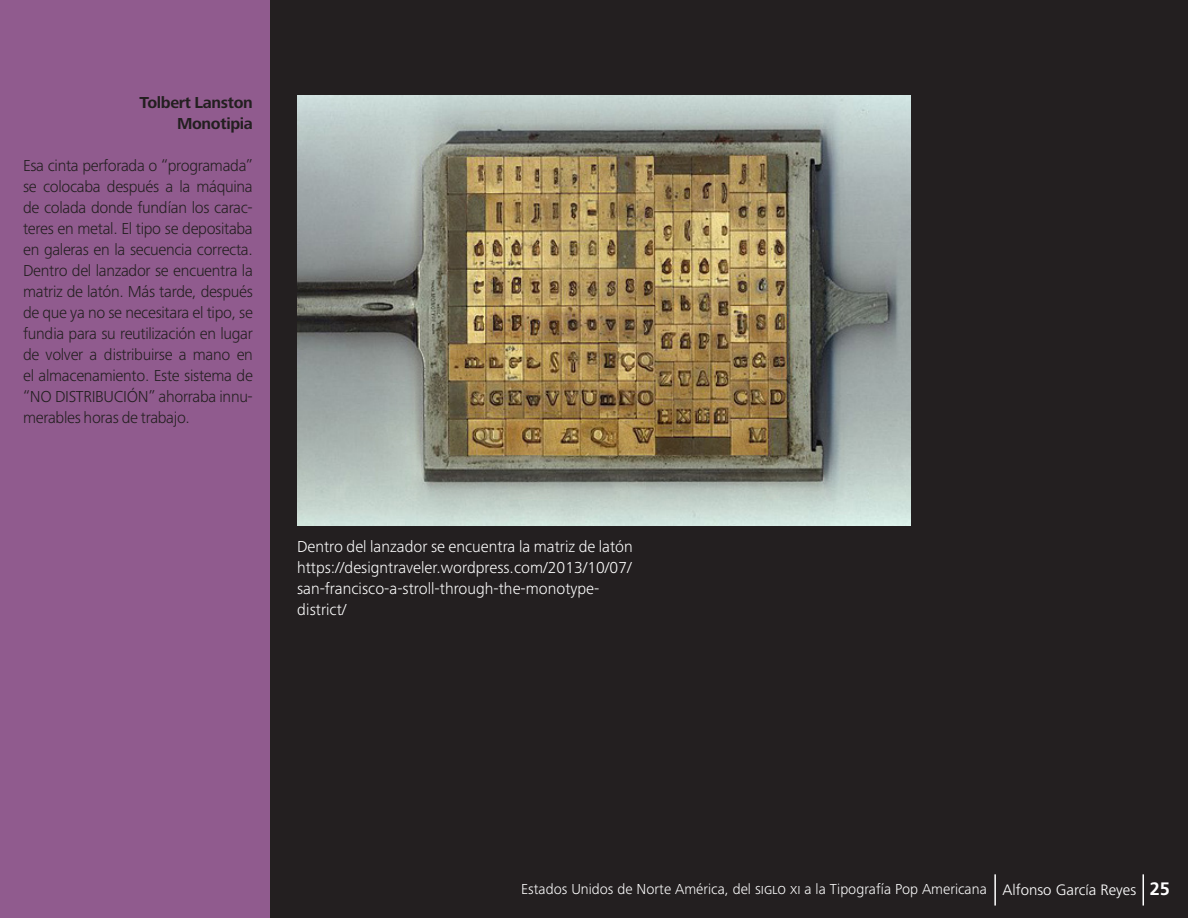
<style>
.page{position:relative;width:1188px;height:918px;background:#fff}
.page>*{position:absolute;margin:0;border:0;box-sizing:border-box;transform-origin:0 0}
.t1{font:300 16.5px/21px "Frutiger Next Pro";letter-spacing:-.02em;color:#231f20;text-align:justify}
.t2{font:300 16.5px/21px "Frutiger Next Pro";color:#fff}
.t3{font:700 16.5px/21px "Frutiger Next Pro";letter-spacing:-.02em;color:#231f20;text-align:right}
.t4{font:300 15px "Frutiger Next Pro";color:#fff}
.s1{font-family:"Frutiger"}
.s2{font-family:"Frutiger";font-weight:700;font-size:18px}
</style>
<div class="page">
<div style="left:265px;top:1px;width:922px;height:916px;background:#231f20"></div>
<hr style="left:1143px;top:874px;width:1px;height:32px;background:#fff">
<hr style="left:994px;top:874px;width:2px;height:32px;background:#fff">
<div style="left:0;top:0;width:270px;height:918px;background:#905b8e"></div>
<img style="left:297px;top:95px;width:614px;height:430px">
<p class="t3" style="left:140px;top:92px;width:115px">Tolbert Lanston<br>Monotipia</p>
<p class="t1" style="left:23px;top:155px;width:231px">Esa cinta perforada o “programada” se colocaba después a la máquina de colada donde fundían los carac&shy;teres en metal. El tipo se depositaba en galeras en la secuencia correcta.<br>Dentro del lanzador se encuentra la matriz de latón. Más tarde, después de que ya no se necesitara el tipo, se fundia para su reutilización en lugar de volver a distribuirse a mano en el almacenamiento. Este sistema de “NO DISTRIBUCIÓN” ahorraba innu&shy;merables horas de trabajo.</p>
<p class="t2" style="left:297px;top:536px;width:337px">Dentro del lanzador se encuentra la matriz de latón https://designtraveler.wordpress.com/2013/10/07/ san-francisco-a-stroll-through-the-monotype&shy;district/</p>
<p class="t4" style="left:521px;top:881px;width:650px">Estados Unidos de Norte América, del siglo xi a la Tipografía Pop Americana <span class="s1">Alfonso García Reyes</span> <span class="s2">25</span></p>
</div>
